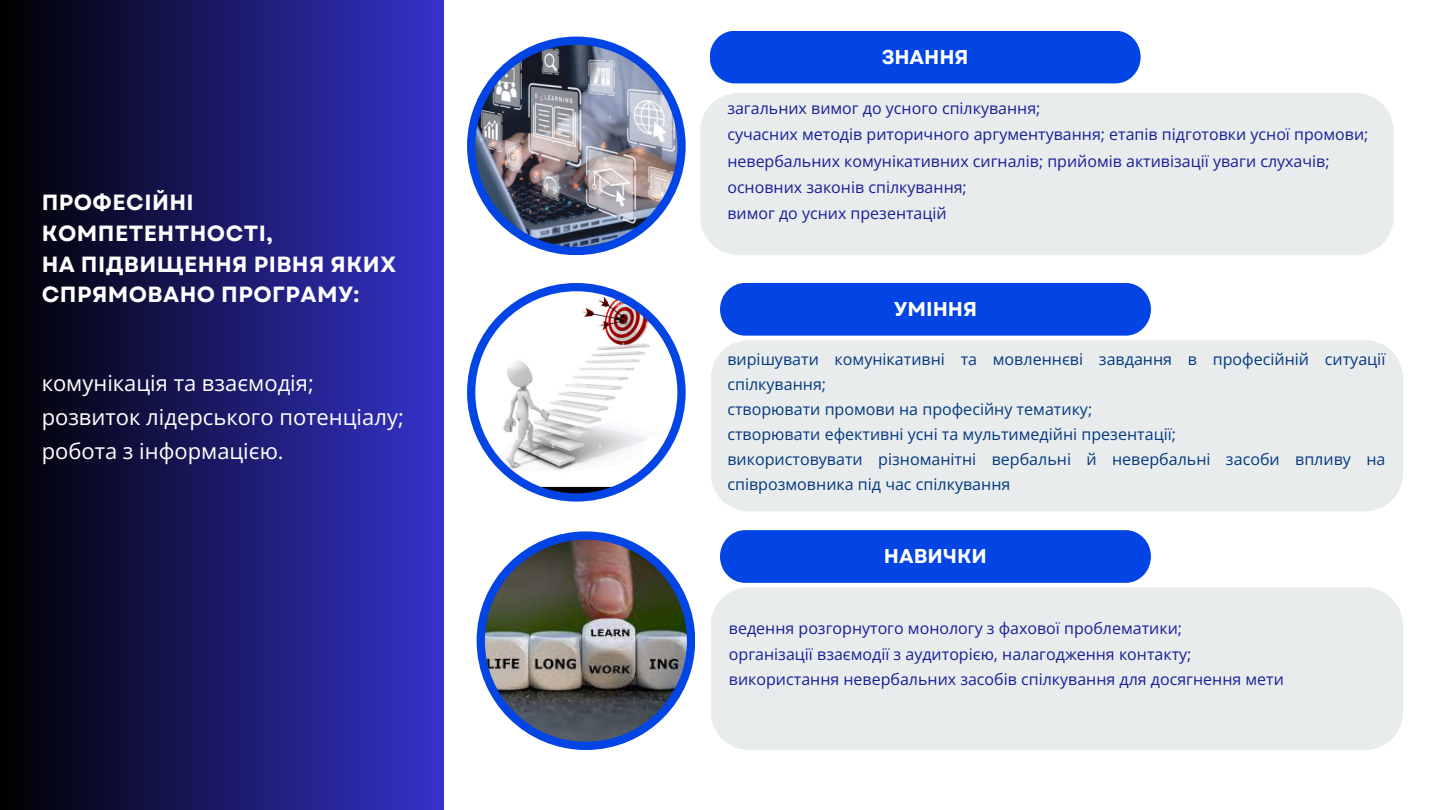
<style>
.page{position:relative;width:1440px;height:810px;background:#fff}
.page>*{position:absolute;margin:0;border:0;box-sizing:border-box;transform-origin:0 0}
.t1{font:22px/33.8px "Open Sans";color:#fff}
.t2{font:700 22px/30.8px "Garet";letter-spacing:.02em;color:#fff}
.t3{font:700 20px "Garet";color:#fff}
.t4{font:16.1px/24.8px "Open Sans";color:#053980}
.t5{font:16px "Open Sans";color:#191f99}
</style>
<div class="page">
<div style="left:0;top:0;width:443px;height:810px;background:linear-gradient(to right,#000,#3533cb)"></div>
<div style="left:467px;top:37px;width:219px;height:218px;background:#0345e4;border-radius:50%"></div>
<img style="left:475px;top:45px;width:202px;height:202px;border-radius:50%">
<div style="left:710px;top:31px;width:431px;height:52px;background:#0345e4;border-radius:26px"></div>
<div style="left:700px;top:93px;width:693px;height:162px;background:#e8ecec"></div>
<svg style="left:467px;top:283px;width:219px;height:219px;fill:#0345e4"></svg>
<div style="left:470px;top:286px;width:213px;height:213px;background:#0345e4;border-radius:50%"></div>
<img style="left:475px;top:291px;width:202px;height:202px;border-radius:50%">
<div style="left:720px;top:283px;width:431px;height:53px;background:#0345e4;border-radius:26px"></div>
<div style="left:711px;top:340px;width:692px;height:171px;background:#e8ecec"></div>
<div style="left:477px;top:531px;width:218px;height:219px;background:#0345e4;border-radius:50%"></div>
<img style="left:485px;top:540px;width:202px;height:202px;border-radius:50%">
<div style="left:720px;top:530px;width:431px;height:53px;background:#0345e4;border-radius:26px"></div>
<div style="left:711px;top:587px;width:692px;height:163px;background:#e8ecec"></div>
<p class="t2" style="left:42px;top:187px;width:356px">ПРОФЕСІЙНІ<br>КОМПЕТЕНТНОСТІ,<br>НА ПІДВИЩЕННЯ РІВНЯ ЯКИХ<br>СПРЯМОВАНО ПРОГРАМУ:</p>
<p class="t1" style="left:42px;top:366px;width:364px">комунікація та взаємодія; розвиток лідерського потенціалу; робота з інформацією.</p>
<h2 class="t3" style="left:882px;top:42px;width:88px">ЗНАННЯ</h2>
<p class="t5" style="left:727px;top:97px;width:315px">загальних вимог до усного спілкування;</p>
<p class="t5" style="left:727px;top:123px;width:643px">сучасних методів риторичного аргументування; етапів підготовки усної промови;</p>
<h1 class="t5" style="left:727px;top:149px;width:604px">невербальних комунікативних сигналів; прийомів активізації уваги слухачів;</h1>
<p class="t5" style="left:727px;top:176px;width:241px">основних законів спілкування;</p>
<p class="t5" style="left:727px;top:202px;width:221px">вимог до усних презентацій</p>
<h1 class="t3" style="left:894px;top:295px;width:85px">УМІННЯ</h1>
<p class="t4" style="left:727px;top:347px;width:660px">вирішувати комунікативні та мовленнєві завдання в професійній ситуації спілкування;</p>
<p class="t4" style="left:727px;top:396px;width:366px">створювати промови на професійну тематику;</p>
<p class="t4" style="left:727px;top:421px;width:450px">створювати ефективні усні та мультимедійні презентації;</p>
<h1 class="t4" style="left:727px;top:446px;width:660px">використовувати різноманітні вербальні й невербальні засоби впливу на співрозмовника під час спілкування</h1>
<p class="t3" style="left:884px;top:542px;width:105px">НАВИЧКИ</p>
<p class="t5" style="left:729px;top:617px;width:455px">ведення розгорнутого монологу з фахової проблематики;</p>
<p class="t5" style="left:729px;top:643px;width:464px">організації взаємодії з аудиторією, налагодження контакту;</p>
<p class="t5" style="left:729px;top:668px;width:556px">використання невербальних засобів спілкування для досягнення мети</p>
</div>
